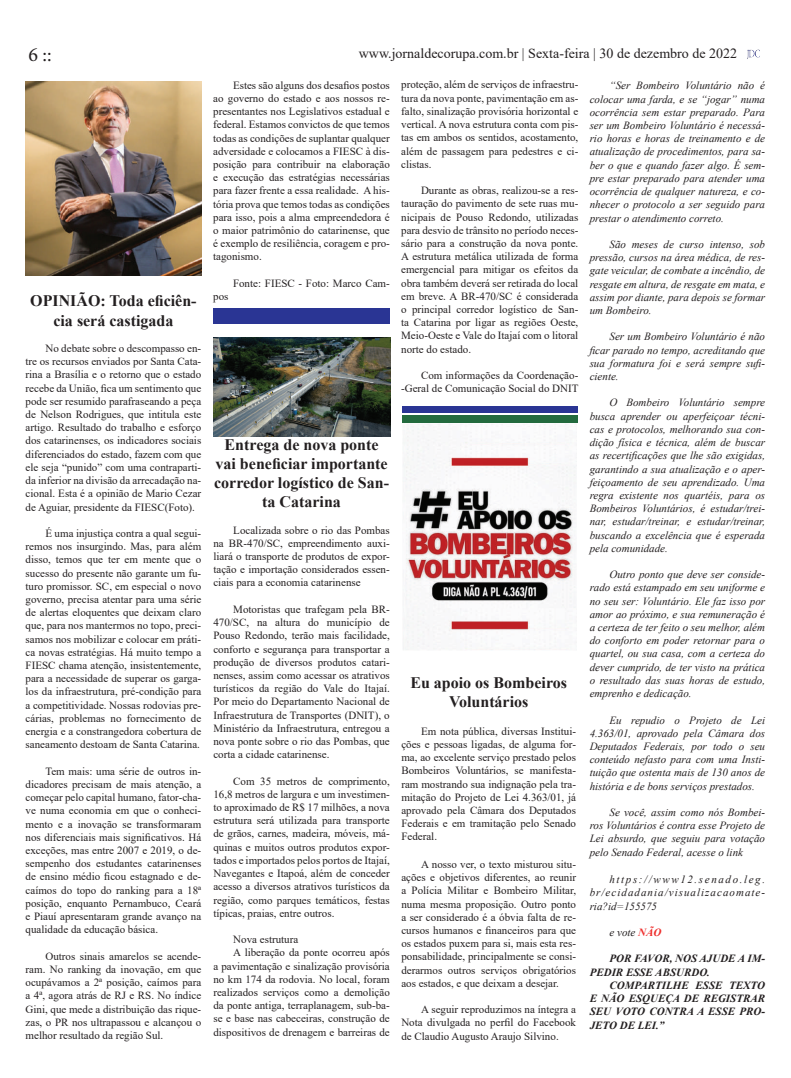
<style>
.page{position:relative;width:791px;height:1078px;background:#fff}
.page>*{position:absolute;margin:0;border:0;box-sizing:border-box;transform-origin:0 0}
.t1{font:20px "Minion Pro";color:#231f20}
.t2{font:700 16px/19.2px "Times New Roman";color:#231f20;text-align:center}
.t3{font:14px "Times New Roman";color:#231f20}
.t4{font:11px/13.2px "Times New Roman";color:#231f20;text-align:justify}
.t5{font:italic 11px/13.2px "Times New Roman";color:#231f20;text-align:justify}
.t6{font:italic 700 11px/13.2px "Times New Roman";color:#231f20}
.s1{font-weight:700;color:#ee2f2d}
</style>
<div class="page">
<svg style="left:747px;top:50px;width:13px;height:9px"></svg>
<div style="left:213px;top:308px;width:177px;height:16px;background:#2a3594"></div>
<div style="left:402px;top:415px;width:176px;height:7px;background:#236a3e"></div>
<div style="left:402px;top:406px;width:175px;height:6px;background:#2a3594"></div>
<img style="left:26px;top:82px;width:175px;height:193px">
<img style="left:213px;top:337px;width:177px;height:99px">
<img style="left:403px;top:424px;width:173px;height:226px">
<h1 class="t1" style="left:28px;top:42px;width:25px">6 ::</h1>
<p class="t3" style="left:359px;top:43px;width:380px">www.jornaldecorupa.com.br | Sexta-feira | 30 de dezembro de 2022</p>
<h2 class="t2" style="left:30px;top:291px;width:168px">OPINIÃO: Toda eficiên&shy;cia será castigada</h2>
<p class="t4" style="left:26px;top:341px;width:177px;text-indent:20px">No debate sobre o descompasso en&shy;tre os recursos enviados por Santa Cata&shy;rina a Brasília e o retorno que o estado recebe da União, fica um sentimento que pode ser resumido parafraseando a peça de Nelson Rodrigues, que intitula este artigo. Resultado do trabalho e esforço dos catarinenses, os indicadores sociais diferenciados do estado, fazem com que ele seja “punido” com uma contraparti&shy;da inferior na divisão da arrecadação na&shy;cional. Esta é a opinião de Mario Cezar de Aguiar, presidente da FIESC(Foto).</p>
<p class="t4" style="left:26px;top:526px;width:177px;text-indent:20px">É uma injustiça contra a qual segui&shy;remos nos insurgindo. Mas, para além disso, temos que ter em mente que o sucesso do presente não garante um fu&shy;turo promissor. SC, em especial o novo governo, precisa atentar para uma série de alertas eloquentes que deixam claro que, para nos mantermos no topo, preci&shy;samos nos mobilizar e colocar em práti&shy;ca novas estratégias. Há muito tempo a FIESC chama atenção, insistentemente, para a necessidade de superar os garga&shy;los da infraestrutura, pré-condição para a competitividade. Nossas rodovias pre&shy;cárias, problemas no fornecimento de energia e a constrangedora cobertura de saneamento destoam de Santa Catarina.</p>
<p class="t4" style="left:26px;top:764px;width:177px;text-indent:20px">Tem mais: uma série de outros in&shy;dicadores precisam de mais atenção, a começar pelo capital humano, fator-cha&shy;ve numa economia em que o conheci&shy;mento e a inovação se transformaram nos diferenciais mais significativos. Há exceções, mas entre 2007 e 2019, o de&shy;sempenho dos estudantes catarinenses de ensino médio ficou estagnado e de&shy;caímos do topo do ranking para a 18ª posição, enquanto Pernambuco, Ceará e Piauí apresentaram grande avanço na qualidade da educação básica.</p>
<p class="t4" style="left:26px;top:948px;width:177px;text-indent:20px">Outros sinais amarelos se acende&shy;ram. No ranking da inovação, em que ocupávamos a 2ª posição, caímos para a 4ª, agora atrás de RJ e RS. No índice Gini, que mede a distribuição das rique&shy;zas, o PR nos ultrapassou e alcançou o melhor resultado da região Sul.</p>
<p class="t4" style="left:213px;top:78px;width:178px;text-indent:20px">Estes são alguns dos desafios postos ao governo do estado e aos nossos re&shy;presentantes nos Legislativos estadual e federal. Estamos convictos de que temos todas as condições de suplantar qualquer adversidade e colocamos a FIESC à dis&shy;posição para contribuir na elaboração e execução das estratégias necessárias para fazer frente a essa realidade. A his&shy;tória prova que temos todas as condições para isso, pois a alma empreendedora é o maior patrimônio do catarinense, que é exemplo de resiliência, coragem e pro&shy;tagonismo.</p>
<p class="t4" style="left:233px;top:276px;width:158px">Fonte: FIESC - Foto: Marco Cam-</p>
<p class="t4" style="left:213px;top:289px;width:17px">pos</p>
<h2 class="t2" style="left:214px;top:434px;width:176px">Entrega de nova ponte vai beneficiar importante corredor logístico de San&shy;ta Catarina</h2>
<p class="t4" style="left:213px;top:523px;width:178px;text-indent:20px">Localizada sobre o rio das Pombas na BR-470/SC, empreendimento auxi&shy;liará o transporte de produtos de expor&shy;tação e importação considerados essen&shy;ciais para a economia catarinense</p>
<p class="t4" style="left:213px;top:602px;width:178px;text-indent:20px">Motoristas que trafegam pela BR-470/SC, na altura do município de Pouso Redondo, terão mais facilidade, conforto e segurança para transportar a produção de diversos produtos catari&shy;nenses, assim como acessar os atrativos turísticos da região do Vale do Itajaí.<br>Por meio do Departamento Nacional de Infraestrutura de Transportes (DNIT), o Ministério da Infraestrutura, entregou a nova ponte sobre o rio das Pombas, que corta a cidade catarinense.</p>
<p class="t4" style="left:213px;top:773px;width:178px;text-indent:20px">Com 35 metros de comprimento, 16,8 metros de largura e um investimen&shy;to aproximado de R$ 17 milhões, a nova estrutura será utilizada para transporte de grãos, carnes, madeira, móveis, má&shy;quinas e muitos outros produtos expor&shy;tados e importados pelos portos de Itajaí, Navegantes e Itapoá, além de conceder acesso a diversos atrativos turísticos da região, como parques temáticos, festas típicas, praias, entre outros.</p>
<p class="t4" style="left:233px;top:932px;width:67px">Nova estrutura</p>
<p class="t4" style="left:233px;top:945px;width:158px">A liberação da ponte ocorreu após</p>
<p class="t4" style="left:213px;top:958px;width:178px">a pavimentação e sinalização provisória</p>
<p class="t4" style="left:213px;top:971px;width:178px">no km 174 da rodovia. No local, foram</p>
<p class="t4" style="left:213px;top:985px;width:178px">realizados serviços como a demolição</p>
<p class="t4" style="left:213px;top:998px;width:178px">da ponte antiga, terraplanagem, sub-ba-</p>
<p class="t4" style="left:213px;top:1011px;width:178px">se e base nas cabeceiras, construção de</p>
<p class="t4" style="left:213px;top:1024px;width:178px">dispositivos de drenagem e barreiras de</p>
<p class="t4" style="left:401px;top:78px;width:179px">proteção, além de serviços de infraestru&shy;tura da nova ponte, pavimentação em as&shy;falto, sinalização provisória horizontal e vertical. A nova estrutura conta com pis&shy;tas em ambos os sentidos, acostamento, além de passagem para pedestres e ci&shy;clistas.</p>
<p class="t4" style="left:401px;top:183px;width:179px;text-indent:20px">Durante as obras, realizou-se a res&shy;tauração do pavimento de sete ruas mu&shy;nicipais de Pouso Redondo, utilizadas para desvio de trânsito no período neces&shy;sário para a construção da nova ponte.<br>A estrutura metálica utilizada de forma emergencial para mitigar os efeitos da obra também deverá ser retirada do local em breve. A BR-470/SC é considerada o principal corredor logístico de San&shy;ta Catarina por ligar as regiões Oeste, Meio-Oeste e Vale do Itajaí com o litoral norte do estado.</p>
<p class="t4" style="left:401px;top:368px;width:179px;text-align:right">Com informações da Coordenação--Geral de Comunicação Social do DNIT</p>
<h2 class="t2" style="left:410px;top:672px;width:158px">Eu apoio os Bombeiros<br>Voluntários</h2>
<p class="t4" style="left:401px;top:723px;width:176px;text-indent:20px">Em nota pública, diversas Institui&shy;ções e pessoas ligadas, de alguma for&shy;ma, ao excelente serviço prestado pelos Bombeiros Voluntários, se manifesta&shy;ram mostrando sua indignação pela tra&shy;mitação do Projeto de Lei 4.363/01, já aprovado pela Câmara dos Deputados Federais e em tramitação pelo Senado Federal.</p>
<p class="t4" style="left:401px;top:857px;width:176px;text-indent:20px">A nosso ver, o texto misturou situ&shy;ações e objetivos diferentes, ao reunir a Polícia Militar e Bombeiro Militar, numa mesma proposição. Outro ponto a ser considerado é a óbvia falta de re&shy;cursos humanos e financeiros para que os estados puxem para si, mais esta res&shy;ponsabilidade, principalmente se consi&shy;derarmos outros serviços obrigatórios aos estados, e que deixam a desejar.</p>
<p class="t4" style="left:401px;top:1002px;width:176px;text-indent:20px">A seguir reproduzimos na íntegra a Nota divulgada no perfil do Facebook de Claudio Augusto Araujo Silvino.</p>
<p class="t5" style="left:590px;top:79px;width:177px;text-indent:20px">“Ser Bombeiro Voluntário não é colocar uma farda, e se “jogar” numa ocorrência sem estar preparado. Para ser um Bombeiro Voluntário é necessá&shy;rio horas e horas de treinamento e de atualização de procedimentos, para sa&shy;ber o que e quando fazer algo. É sem&shy;pre estar preparado para atender uma ocorrência de qualquer natureza, e co&shy;nhecer o protocolo a ser seguido para prestar o atendimento correto.</p>
<p class="t5" style="left:590px;top:237px;width:177px;text-indent:20px">São meses de curso intenso, sob pressão, cursos na área médica, de res&shy;gate veicular, de combate a incêndio, de resgate em altura, de resgate em mata, e assim por diante, para depois se formar um Bombeiro.</p>
<p class="t5" style="left:590px;top:330px;width:177px;text-indent:20px">Ser um Bombeiro Voluntário é não ficar parado no tempo, acreditando que sua formatura foi e será sempre sufi&shy;ciente.</p>
<p class="t5" style="left:590px;top:396px;width:177px;text-indent:20px">O Bombeiro Voluntário sempre busca aprender ou aperfeiçoar técni&shy;cas e protocolos, melhorando sua con&shy;dição física e técnica, além de buscar as recertificações que lhe são exigidas, garantindo a sua atualização e o aper&shy;feiçoamento de seu aprendizado. Uma regra existente nos quartéis, para os Bombeiros Voluntários, é estudar/trei&shy;nar, estudar/treinar, e estudar/treinar, buscando a excelência que é esperada pela comunidade.</p>
<p class="t5" style="left:590px;top:567px;width:177px;text-indent:20px">Outro ponto que deve ser conside&shy;rado está estampado em seu uniforme e no seu ser: Voluntário. Ele faz isso por amor ao próximo, e sua remuneração é a certeza de ter feito o seu melhor, além do conforto em poder retornar para o quartel, ou sua casa, com a certeza do dever cumprido, de ter visto na prática o resultado das suas horas de estudo, emprenho e dedicação.</p>
<p class="t5" style="left:590px;top:712px;width:177px;text-indent:20px">Eu repudio o Projeto de Lei 4.363/01, aprovado pela Câmara dos Deputados Federais, por todo o seu conteúdo nefasto para com uma Insti&shy;tuição que ostenta mais de 130 anos de história e de bons serviços prestados.</p>
<p class="t5" style="left:590px;top:805px;width:177px;text-indent:20px">Se você, assim como nós Bombei&shy;ros Voluntários é contra esse Projeto de Lei absurdo, que seguiu para votação pelo Senado Federal, acesse o link</p>
<p class="t5" style="left:590px;top:872px;width:177px;text-indent:20px">https://www12.senado.leg. br/ecidadania/visualizacaomate&shy;ria?id=155575</p>
<p class="t5" style="left:609px;top:925px;width:53px">e vote <span class="s1">NÃO</span></p>
<p class="t6" style="left:590px;top:951px;width:177px;text-indent:20px">POR FAVOR, NOS AJUDE A IM-<br>PEDIR ESSE ABSURDO.</p>
<p class="t6" style="left:590px;top:978px;width:177px;text-align:justify;text-indent:20px">COMPARTILHE ESSE TEXTO E NÃO ESQUEÇA DE REGISTRAR SEU VOTO CONTRA A ESSE PRO-JETO DE LEI.”</p>
</div>
